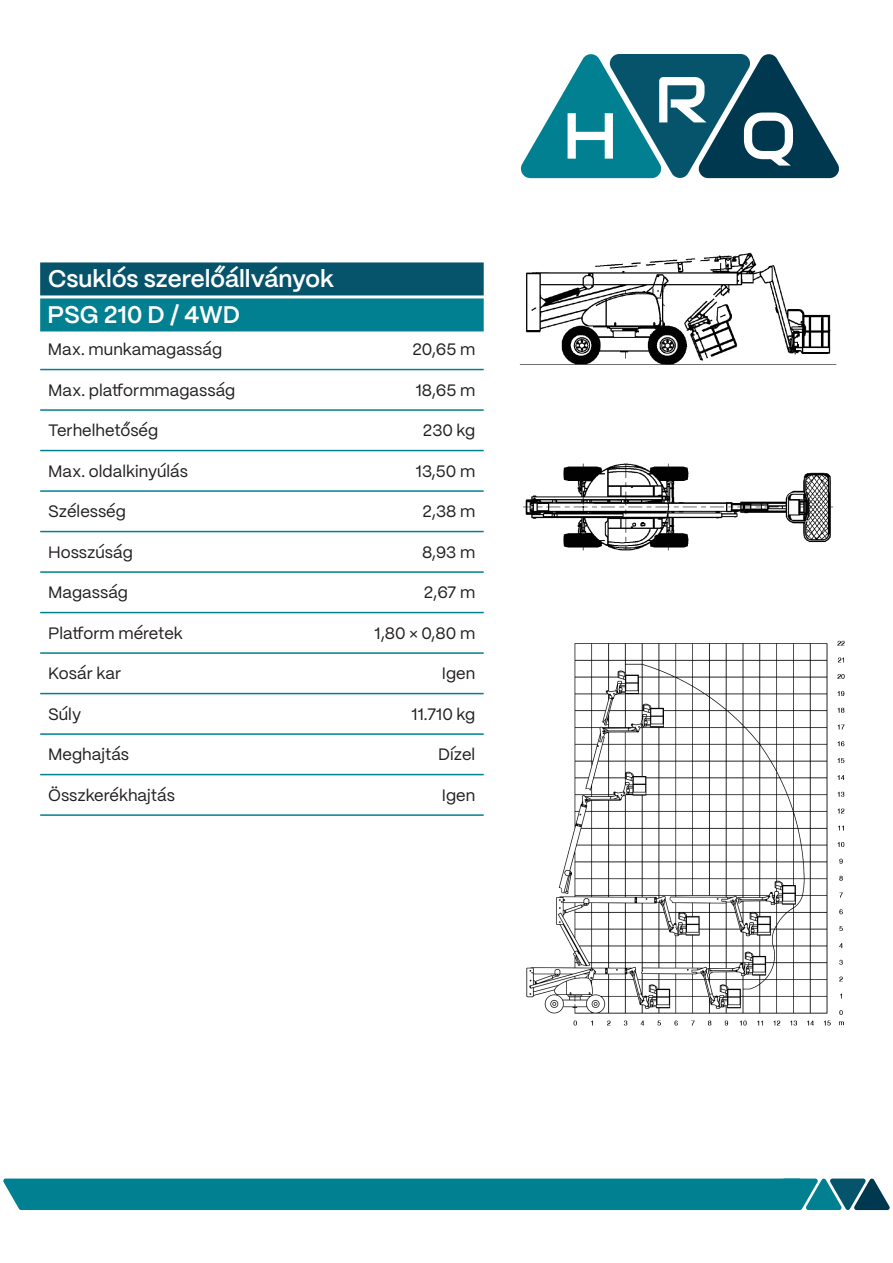
<style>
.page{position:relative;width:893px;height:1263px;background:#fff}
.page>*{position:absolute;margin:0;border:0;box-sizing:border-box;transform-origin:0 0}
.t1{font:64.8px "Audiowide";color:#fff}
.t2{font:600 24px "PP Mori";color:#fff}
.t3{font:16.5px "PP Mori";color:#231f20}
</style>
<div class="page">
<svg style="left:521px;top:54px;width:318px;height:125px"></svg>
<img style="left:519px;top:252px;width:326px;height:774px">
<div style="left:40px;top:262px;width:444px;height:33px;background:#05546b"></div>
<div style="left:40px;top:298px;width:444px;height:33px;background:#008091"></div>
<hr style="left:40px;top:369px;width:444px;height:1px;background:#008091">
<hr style="left:40px;top:409px;width:444px;height:2px;background:#008091">
<hr style="left:40px;top:450px;width:444px;height:1px;background:#008091">
<hr style="left:40px;top:490px;width:444px;height:2px;background:#008091">
<hr style="left:40px;top:531px;width:444px;height:1px;background:#008091">
<hr style="left:40px;top:571px;width:444px;height:2px;background:#008091">
<hr style="left:40px;top:612px;width:444px;height:1px;background:#008091">
<hr style="left:40px;top:652px;width:444px;height:2px;background:#008091">
<hr style="left:40px;top:693px;width:444px;height:1px;background:#008091">
<hr style="left:40px;top:733px;width:444px;height:2px;background:#008091">
<hr style="left:40px;top:774px;width:444px;height:1px;background:#008091">
<hr style="left:40px;top:814px;width:444px;height:2px;background:#008091">
<svg style="left:3px;top:1178px;width:887px;height:32px"></svg>
<p class="t2" style="left:48px;top:258px;width:287px">Csuklós szerelőállványok</p>
<p class="t2" style="left:48px;top:294px;width:194px">PSG 210 D / 4WD</p>
<p class="t3" style="left:48px;top:335px;width:176px">Max. munkamagasság</p>
<p class="t3" style="left:48px;top:376px;width:189px">Max. platformmagasság</p>
<p class="t3" style="left:48px;top:416px;width:112px">Terhelhetőség</p>
<p class="t3" style="left:48px;top:457px;width:141px">Max. oldalkinyúlás</p>
<p class="t3" style="left:48px;top:497px;width:79px">Szélesség</p>
<p class="t3" style="left:48px;top:538px;width:86px">Hosszúság</p>
<p class="t3" style="left:48px;top:578px;width:81px">Magasság</p>
<p class="t3" style="left:48px;top:619px;width:136px">Platform méretek</p>
<p class="t3" style="left:48px;top:659px;width:75px">Kosár kar</p>
<p class="t3" style="left:48px;top:700px;width:34px">Súly</p>
<p class="t3" style="left:48px;top:740px;width:82px">Meghajtás</p>
<p class="t3" style="left:48px;top:781px;width:128px">Összkerékhajtás</p>
<p class="t3" style="left:413px;top:335px;width:64px">20,65 m</p>
<p class="t3" style="left:416px;top:376px;width:61px">18,65 m</p>
<p class="t3" style="left:423px;top:416px;width:54px">230 kg</p>
<p class="t3" style="left:416px;top:457px;width:61px">13,50 m</p>
<p class="t3" style="left:422px;top:497px;width:54px">2,38 m</p>
<p class="t3" style="left:422px;top:538px;width:55px">8,93 m</p>
<p class="t3" style="left:424px;top:578px;width:53px">2,67 m</p>
<p class="t3" style="left:375px;top:619px;width:102px">1,80 × 0,80 m</p>
<p class="t3" style="left:442px;top:659px;width:35px">Igen</p>
<p class="t3" style="left:412px;top:700px;width:65px">11.710 kg</p>
<p class="t3" style="left:438px;top:740px;width:39px">Dízel</p>
<p class="t3" style="left:442px;top:781px;width:35px">Igen</p>
<h1 class="t1" style="left:563px;top:94px;width:57px">H</h1>
<h1 class="t1" style="left:654px;top:58px;width:55px">R</h1>
<h1 class="t1" style="left:741px;top:94px;width:57px">Q</h1>
</div>
